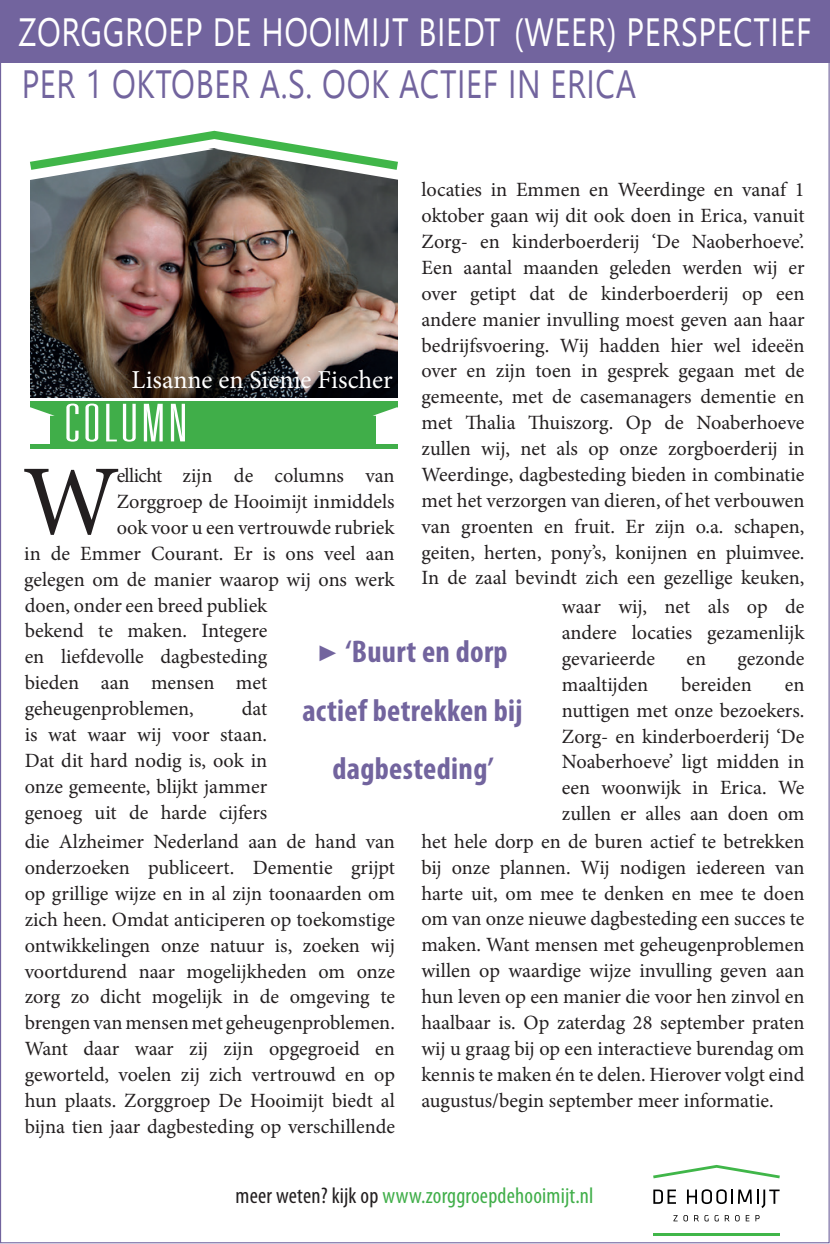
<style>
.page{position:relative;width:830px;height:1244px;background:#fff}
.page>*{position:absolute;margin:0;border:0;box-sizing:border-box;transform-origin:0 0}
.t1{font:99.9px "Minion Pro";color:#231f20}
.t2{font:52.2px "Universal Accreditation";letter-spacing:.05em;color:#fff;scale:1.36 1}
.t3{font:700 condensed 31.5px/58.5px "Myriad Pro";letter-spacing:.01em;color:#72649e;text-align:center}
.t4{font:25.88px "Minion Pro";color:#fff}
.t5{font:condensed 22.5px "Myriad Pro";letter-spacing:.01em;color:#40ae49}
.t6{font:20.25px/25.9px "Minion Pro";color:#231f20;text-align:justify}
.s1{font-family:"Minion Pro";font-weight:400;font-stretch:normal;font-size:33.75px}
.s2{color:#231f20}
</style>
<div class="page">
<img style="left:30px;top:181px;width:367px;height:217px">
<div style="left:30px;top:401px;width:367px;height:47px;background:#40ae49"></div>
<div style="left:0;top:0;width:829px;height:62px;background:#72649e"></div>
<div style="left:10px;top:415px;width:40px;height:28px;background:#fff"></div>
<svg style="left:30px;top:407px;width:25px;height:9px"></svg>
<svg style="left:653px;top:1165px;width:126px;height:13px"></svg>
<hr style="left:653px;top:1232px;width:126px;height:3px;background:#40b649">
<svg style="left:673px;top:1215px;width:4px;height:6px"></svg>
<svg style="left:683px;top:1215px;width:4px;height:6px"></svg>
<svg style="left:694px;top:1215px;width:4px;height:6px"></svg>
<svg style="left:704px;top:1215px;width:4px;height:6px"></svg>
<svg style="left:714px;top:1215px;width:4px;height:6px"></svg>
<svg style="left:724px;top:1215px;width:15px;height:6px"></svg>
<svg style="left:745px;top:1215px;width:4px;height:6px"></svg>
<svg style="left:755px;top:1215px;width:4px;height:6px"></svg>
<svg style="left:653px;top:1189px;width:22px;height:15px"></svg>
<svg style="left:687px;top:1189px;width:92px;height:19px"></svg>
<svg style="left:30px;top:130px;width:368px;height:51px"></svg>
<div style="left:376px;top:415px;width:41px;height:28px;background:#fff"></div>
<svg style="left:373px;top:407px;width:25px;height:9px"></svg>
<p class="t6" style="left:421px;top:177px;width:384px">locaties in Emmen en Weerdinge en vanaf 1 oktober gaan wij dit ook doen in Erica, vanuit Zorg- en kinderboerderij ‘De Naoberhoeve’.<br>Een aantal maanden geleden werden wij er over getipt dat de kinderboerderij op een andere manier invulling moest geven aan haar bedrijfsvoering. Wij hadden hier wel ideeën over en zijn toen in gesprek gegaan met de gemeente, met de casemanagers dementie en met Thalia Thuiszorg. Op de Noaberhoeve zullen wij, net als op onze zorgboerderij in Weerdinge, dagbesteding bieden in combinatie met het verzorgen van dieren, of het verbouwen van groenten en fruit. Er zijn o.a. schapen, geiten, herten, pony’s, konijnen en pluimvee.<br>In de zaal bevindt zich een gezellige keuken,</p>
<p class="t6" style="left:561px;top:594px;width:244px">waar wij, net als op de andere locaties gezamenlijk gevarieerde</p>
<p class="t4" style="left:132px;top:362px;width:262px">Lisanne en Sienie Fischer</p>
<h2 class="t2" style="left:65px;top:399px;width:91px">COLUMN</h2>
<h1 class="t1" style="left:23px;top:435px;width:98px">W</h1>
<p class="t6" style="left:117px;top:463px;width:279px">ellicht zijn de columns van</p>
<p class="t6" style="left:117px;top:488px;width:279px">Zorggroep de Hooimijt inmiddels</p>
<p class="t6" style="left:117px;top:514px;width:279px">ook voor u een vertrouwde rubriek</p>
<p class="t6" style="left:24px;top:540px;width:371px">in de Emmer Courant. Er is ons veel aan</p>
<p class="t6" style="left:24px;top:566px;width:371px">gelegen om de manier waarop wij ons werk</p>
<p class="t6" style="left:25px;top:592px;width:244px">doen, onder een breed publiek</p>
<p class="t6" style="left:25px;top:618px;width:244px">bekend te maken. Integere</p>
<p class="t6" style="left:25px;top:644px;width:244px">en liefdevolle dagbesteding</p>
<p class="t6" style="left:25px;top:670px;width:244px">bieden aan mensen met</p>
<p class="t6" style="left:25px;top:696px;width:171px">geheugenproblemen,</p>
<h3 class="t3" style="left:302px;top:622px;width:221px"><span class="s1">▶</span> ‘Buurt en dorp actief betrekken bij dagbesteding’</h3>
<p class="t6" style="left:686px;top:645px;width:21px">en</p>
<p class="t6" style="left:737px;top:645px;width:68px">gezonde</p>
<p class="t6" style="left:561px;top:671px;width:88px">maaltijden</p>
<p class="t6" style="left:680px;top:671px;width:72px">bereiden</p>
<p class="t6" style="left:561px;top:671px;width:244px;text-indent:223px">en nuttigen met onze bezoekers.<br>Zorg- en kinderboerderij ‘De Noaberhoeve’ ligt midden in een woonwijk in Erica. We zullen er alles aan doen om</p>
<p class="t6" style="left:25px;top:696px;width:244px;text-indent:217px">dat is wat waar wij voor staan.<br>Dat dit hard nodig is, ook in onze gemeente, blijkt jammer genoeg uit de harde cijfers</p>
<p class="t6" style="left:25px;top:829px;width:371px">die Alzheimer Nederland aan de hand van onderzoeken publiceert. Dementie grijpt op grillige wijze en in al zijn toonaarden om zich heen. Omdat anticiperen op toekomstige ontwikkelingen onze natuur is, zoeken wij voortdurend naar mogelijkheden om onze zorg zo dicht mogelijk in de omgeving te brengen van mensen met geheugenproblemen.<br>Want daar waar zij zijn opgegroeid en geworteld, voelen zij zich vertrouwd en op hun plaats. Zorggroep De Hooimijt biedt al bijna tien jaar dagbesteding op verschillende</p>
<p class="t6" style="left:421px;top:828px;width:384px">het hele dorp en de buren actief te betrekken bij onze plannen. Wij nodigen iedereen van harte uit, om mee te denken en mee te doen om van onze nieuwe dagbesteding een succes te maken. Want mensen met geheugenproblemen willen op waardige wijze invulling geven aan hun leven op een manier die voor hen zinvol en haalbaar is. Op zaterdag 28 september praten wij u graag bij op een interactieve burendag om kennis te maken én te delen. Hierover volgt eind augustus/begin september meer informatie.</p>
<p class="t5" style="left:235px;top:1181px;width:359px"><span class="s2">meer weten? kijk op</span> www.zorggroepdehooimijt.nl</p>
</div>
